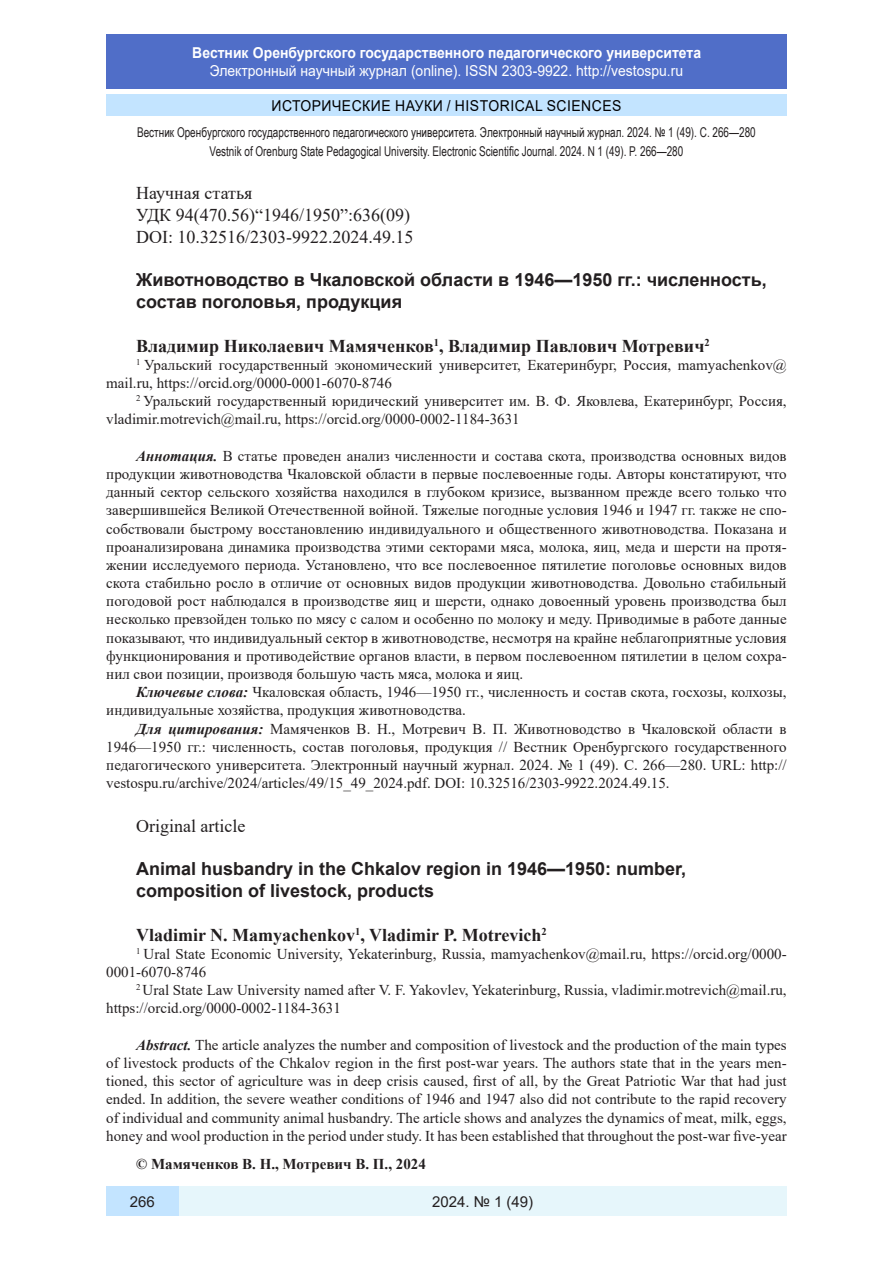
<style>
.page{position:relative;width:893px;height:1263px;background:#fff}
.page>*{position:absolute;margin:0;border:0;box-sizing:border-box;transform-origin:0 0}
.Заголовок_2{font:700 18px/21.8px "Arial";color:#231f20}
.Заголовок_2-2{font:700 18px "Times New Roman";color:#231f20}
.Стиль2{font:18px "Times New Roman";color:#231f20}
.литература{font:15px/18.1px "Times New Roman";color:#231f20}
.t1{font:15px "Arial";color:#fff;scale:.93 1}
.t2{font:700 15px "Arial";color:#fff;scale:.93 1}
.t3{font:15px "Arial";letter-spacing:.035em;color:#000;scale:.93 1}
.Стиль2-2{font:700 15px "Times New Roman";color:#231f20}
.t4{font:15px "Arial";color:#231f20}
.литература-2{font:13.5px "Arial Narrow";color:#231f20;scale:.9 1}
.s1{font-weight:700;font-style:italic}
</style>
<div class="page">
<div style="left:106px;top:34px;width:681px;height:55px;background:#506ec8"></div>
<div style="left:106px;top:95px;width:681px;height:21px;background:#c3e4ff"></div>
<div style="left:179px;top:1186px;width:608px;height:30px;background:#e6f6fb"></div>
<div style="left:106px;top:1186px;width:73px;height:30px;background:#c3e4ff"></div>
<p class="t2" style="left:192px;top:42px;width:549px">Вестник Оренбургского государственного педагогического университета</p>
<p class="t1" style="left:210px;top:60px;width:511px">Электронный научный журнал (online). ISSN 2303-9922. http://vestospu.ru</p>
<p class="t3" style="left:271px;top:95px;width:378px">ИСТОРИЧЕСКИЕ НАУКИ / HISTORICAL SCIENCES</p>
<p class="литература-2" style="left:137px;top:123px;width:689px">Вестник Оренбургского государственного педагогического университета. Электронный научный журнал. 2024. № 1 (49). С. 266—280</p>
<p class="литература-2" style="left:210px;top:141px;width:528px">Vestnik of Orenburg State Pedagogical University. Electronic Scientific Journal. 2024. N 1 (49). P. 266—280</p>
<p class="Стиль2" style="left:136px;top:180px;width:118px">Научная статья</p>
<p class="Стиль2" style="left:136px;top:202px;width:276px">УДК 94(470.56)“1946/1950”:636(09)</p>
<p class="Стиль2" style="left:136px;top:224px;width:279px">DOI: 10.32516/2303-9922.2024.49.15</p>
<p class="Заголовок_2" style="left:136px;top:269px;width:632px">Животноводство в Чкаловской области в 1946—1950 гг.: численность, состав поголовья, продукция</p>
<p class="Заголовок_2-2" style="left:136px;top:333px;width:575px">Владимир Николаевич Мамяченков<sup>1</sup>, Владимир Павлович Мотревич<sup>2</sup></p>
<p class="литература" style="left:106px;top:355px;width:682px;text-indent:30px"><sup>1</sup> Уральский государственный экономический университет, Екатеринбург, Россия, mamyachenkov@ mail.ru, https://orcid.org/0000-0001-6070-8746</p>
<p class="литература" style="left:106px;top:392px;width:682px;text-indent:30px"><sup>2</sup> Уральский государственный юридический университет им. В. Ф. Яковлева, Екатеринбург, Россия, vladimir.motrevich@mail.ru, https://orcid.org/0000-0002-1184-3631</p>
<p class="литература" style="left:106px;top:446px;width:682px;text-align:justify;text-indent:30px"><span class="s1">Аннотация.</span> В статье проведен анализ численности и состава скота, производства основных видов продукции животноводства Чкаловской области в первые послевоенные годы. Авторы констатируют, что данный сектор сельского хозяйства находился в глубоком кризисе, вызванном прежде всего только что завершившейся Великой Отечественной войной. Тяжелые погодные условия 1946 и 1947 гг. также не спо&shy;собствовали быстрому восстановлению индивидуального и общественного животноводства. Показана и проанализирована динамика производства этими секторами мяса, молока, яиц, меда и шерсти на протя&shy;жении исследуемого периода. Установлено, что все послевоенное пятилетие поголовье основных видов скота стабильно росло в отличие от основных видов продукции животноводства. Довольно стабильный погодовой рост наблюдался в производстве яиц и шерсти, однако довоенный уровень производства был несколько превзойден только по мясу с салом и особенно по молоку и меду. Приводимые в работе данные показывают, что индивидуальный сектор в животноводстве, несмотря на крайне неблагоприятные условия функционирования и противодействие органов власти, в первом послевоенном пятилетии в целом сохра&shy;нил свои позиции, производя большую часть мяса, молока и яиц.</p>
<p class="литература" style="left:106px;top:683px;width:682px;text-indent:30px"><span class="s1">Ключевые слова:</span> Чкаловская область, 1946—1950 гг., численность и состав скота, госхозы, колхозы, индивидуальные хозяйства, продукция животноводства.</p>
<p class="литература" style="left:106px;top:719px;width:682px;text-align:justify;text-indent:30px"><span class="s1">Для цитирования:</span> Мамяченков В. Н., Мотревич В. П. Животноводство в Чкаловской области в 1946—1950 гг.: численность, состав поголовья, продукция // Вестник Оренбургского государственного педагогического университета. Электронный научный журнал. 2024. № 1 (49). С. 266—280. URL: http:// vestospu.ru/archive/2024/articles/49/15_49_2024.pdf. DOI: 10.32516/2303-9922.2024.49.15.</p>
<p class="Стиль2" style="left:136px;top:813px;width:111px">Original article</p>
<p class="Заголовок_2" style="left:136px;top:858px;width:552px">Animal husbandry in the Chkalov region in 1946—1950: number, composition of livestock, products</p>
<p class="Заголовок_2-2" style="left:136px;top:922px;width:412px">Vladimir N. Mamyachenkov<sup>1</sup>, Vladimir P. Motrevich<sup>2</sup></p>
<p class="литература" style="left:106px;top:944px;width:682px;text-indent:30px"><sup>1</sup> Ural State Economic University, Yekaterinburg, Russia, mamyachenkov@mail.ru, https://orcid.org/0000-<br>0001-6070-8746</p>
<p class="литература" style="left:106px;top:981px;width:682px;text-indent:30px"><sup>2</sup> Ural State Law University named after V. F. Yakovlev, Yekaterinburg, Russia, vladimir.motrevich@mail.ru, https://orcid.org/0000-0002-1184-3631</p>
<p class="литература" style="left:106px;top:1035px;width:682px;text-align:justify;text-indent:30px"><span class="s1">Abstract.</span> The article analyzes the number and composition of livestock and the production of the main types of livestock products of the Chkalov region in the first post-war years. The authors state that in the years men&shy;tioned, this sector of agriculture was in deep crisis caused, first of all, by the Great Patriotic War that had just ended. In addition, the severe weather conditions of 1946 and 1947 also did not contribute to the rapid recovery of individual and community animal husbandry. The article shows and analyzes the dynamics of meat, milk, eggs, honey and wool production in the period under study. It has been established that throughout the post-war five-year</p>
<p class="Стиль2-2" style="left:136px;top:1153px;width:291px">© Мамяченков В. Н., Мотревич В. П., 2024</p>
<p class="t4" style="left:130px;top:1191px;width:27px">266</p>
<p class="t4" style="left:432px;top:1192px;width:103px">2024. № 1 (49)</p>
</div>
